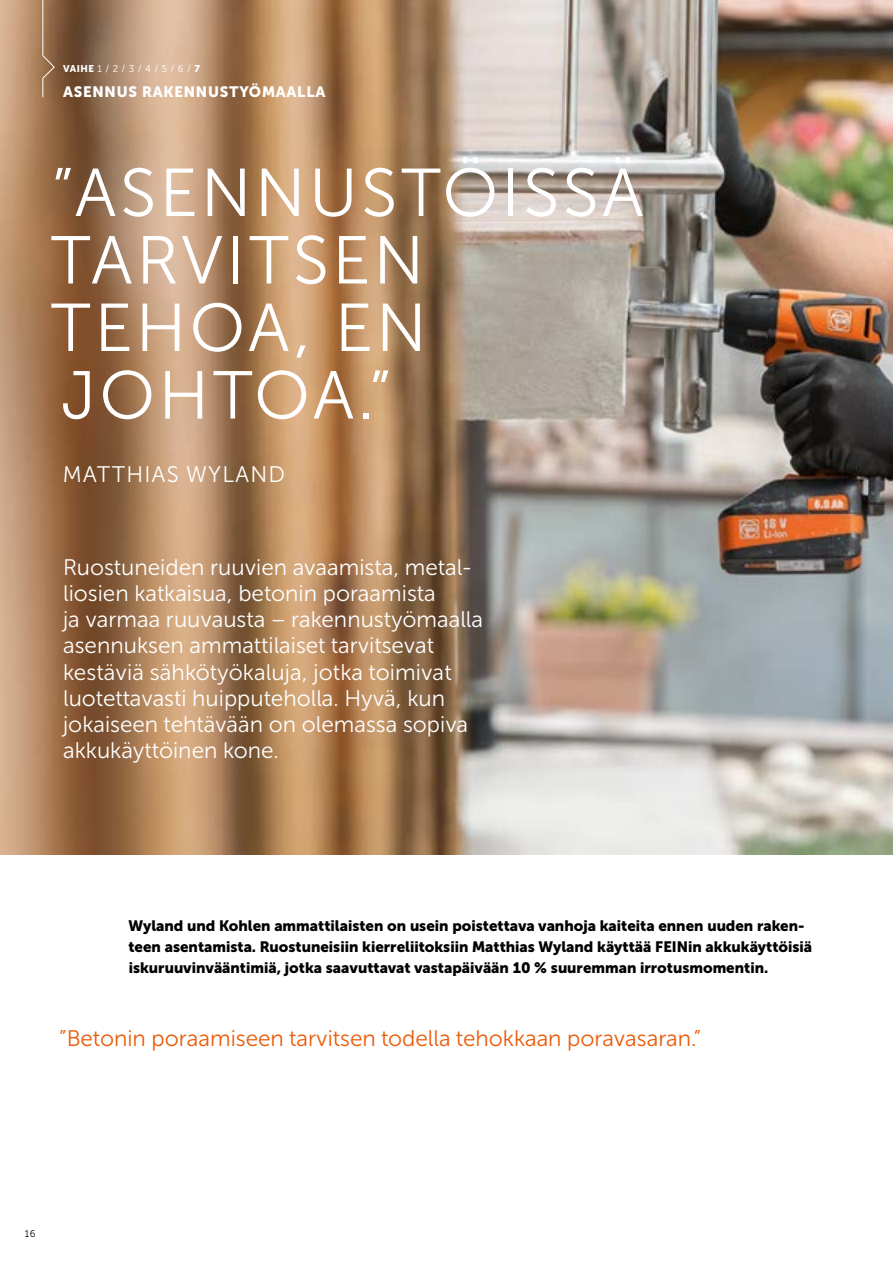
<style>
.page{position:relative;width:893px;height:1263px;background:#fff}
.page>*{position:absolute;margin:0;border:0;box-sizing:border-box;transform-origin:0 0}
.t1{font:300 67.5px/67.5px "FEIN Corporate";letter-spacing:.05em;color:#fff}
.t2{font:300 22.5px/26.2px "FEIN Corporate";color:#fff}
.t3{font:300 22.5px "FEIN Corporate";color:#ea5b0a}
.t4{font:300 22.5px "FEIN Corporate";letter-spacing:.05em;color:#fff}
.t5{font:700 15px/21.3px "FEIN Corporate";color:#000}
.t6{font:700 15px "FEIN Corporate";letter-spacing:.05em;color:#fff}
.t7{font:300 9.75px "FEIN Corporate";color:#fff}
.t8{font:300 9.75px "FEIN Corporate";color:#000}
.s1{font-weight:700}
</style>
<div class="page">
<img style="left:0;top:0;width:893px;height:854px">
<svg style="left:42px;top:0;width:13px;height:98px"></svg>
<p class="t7" style="left:63px;top:63px;width:138px"><span class="s1">VAIHE</span> 1 / 2 / 3 / 4 / 5 / 6 / <span class="s1">7</span></p>
<p class="t6" style="left:63px;top:83px;width:264px">ASENNUS RAKENNUSTYÖMAALLA</p>
<h1 class="t1" style="left:50px;top:160px;width:595px">”ASENNUSTÖISSÄ<br>TARVITSEN<br>TEHOA, EN<br>JOHTOA.”</h1>
<p class="t4" style="left:63px;top:462px;width:224px">MATTHIAS WYLAND</p>
<p class="t2" style="left:63px;top:554px;width:421px">Ruostuneiden ruuvien avaamista, metal&shy;liosien katkaisua, betonin poraamista<br>ja varmaa ruuvausta – rakennustyömaalla asennuksen ammattilaiset tarvitsevat kestäviä sähkötyökaluja, jotka toimivat luotettavasti huipputeholla. Hyvä, kun jokaiseen tehtävään on olemassa sopiva akkukäyttöinen kone.</p>
<p class="t5" style="left:128px;top:915px;width:685px">Wyland und Kohlen ammattilaisten on usein poistettava vanhoja kaiteita ennen uuden raken&shy;teen asentamista. Ruostuneisiin kierreliitoksiin Matthias Wyland käyttää FEINin akkukäyttöisiä iskuruuvinvääntimiä, jotka saavuttavat vastapäivään 10 % suuremman irrotusmomentin.</p>
<p class="t3" style="left:59px;top:1026px;width:644px">”Betonin poraamiseen tarvitsen todella tehokkaan poravasaran.”</p>
<p class="t8" style="left:25px;top:1228px;width:12px">16</p>
</div>
